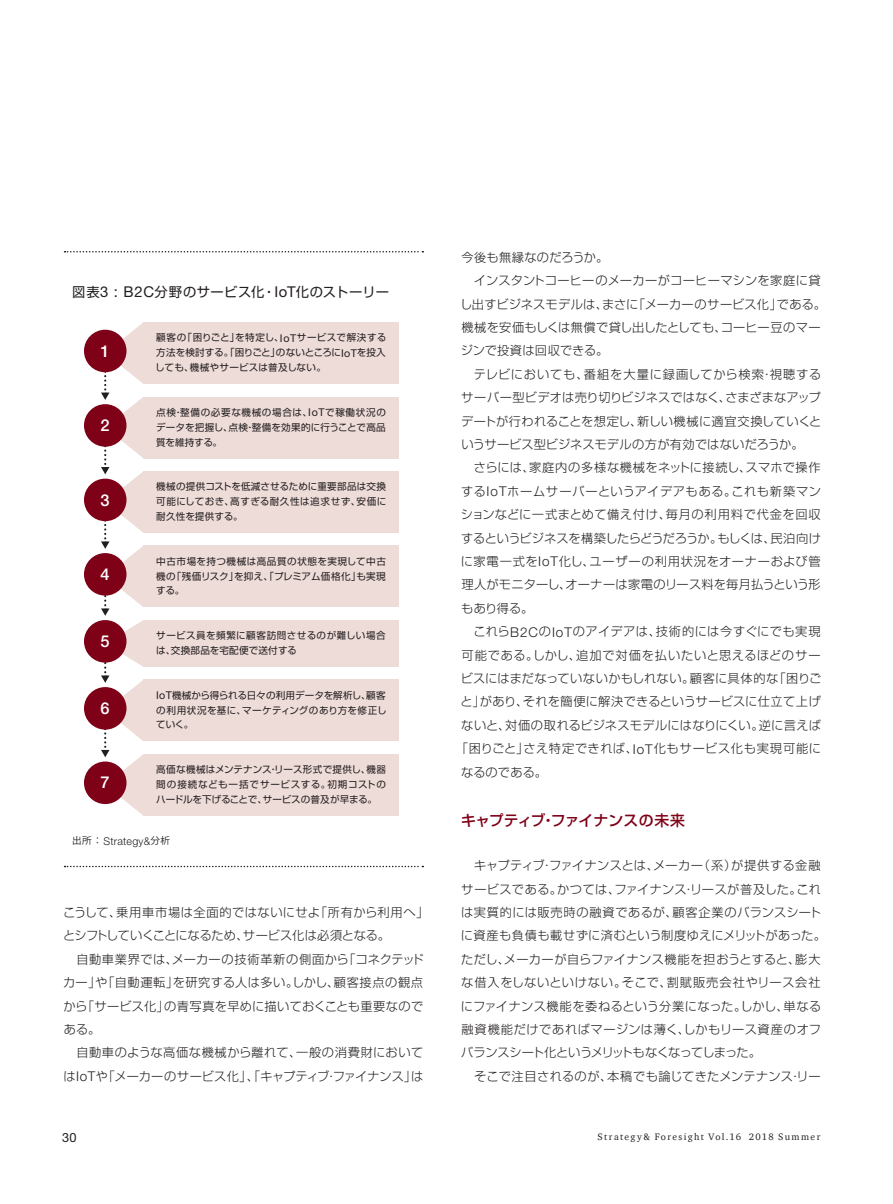
<style>
.page{position:relative;width:893px;height:1204px;background:#fff}
.page>*{position:absolute;margin:0;border:0;box-sizing:border-box;transform-origin:0 0}
.t1{font:500 16.35px "Helvetica Neue LT Std";color:#fff}
.t2{font:500 14.85px "Shin Go Pro";color:#7f0118}
.t3{font:13.35px "Shin Go Pro";letter-spacing:.035em;color:#231f20}
.t4{font:12.75px "Helvetica Neue LT Std";color:#231f20}
.t5{font:300 12.15px/23.4px "Shin Go Pro";letter-spacing:.02em;color:#231f20}
.t6{font:300 12.15px "Shin Go Pro";letter-spacing:.045em;color:#231f20}
.t7{font:300 12.15px "Shin Go Pro";letter-spacing:-.04em;color:#231f20}
.t8{font:300 12.15px "Shin Go Pro";letter-spacing:.07em;color:#231f20}
.t9{font:300 12.15px "Shin Go Pro";letter-spacing:.065em;color:#231f20}
.t10{font:300 12.15px "Shin Go Pro";letter-spacing:.06em;color:#231f20}
.t11{font:300 10.65px "Helvetica Neue LT Std";letter-spacing:.02em;color:#231f20}
.t12{font:9.6px/14.9px "Shin Go Pro";letter-spacing:.025em;color:#231f20;text-align:justify}
.t13{font:9.6px "Charter ITC Com";letter-spacing:.135em;color:#231f20}
.s1{font-family:"Helvetica Neue LT Std";font-size:14.85px}
.s2{font-family:"Helvetica Neue LT Std";font-size:10.65px}
.s3{font-family:"Koz Go Pro";font-weight:400;font-size:9.6px}
.s4{font-family:"Helvetica Neue LT Std";font-size:13.5px}
</style>
<div class="page">
<svg style="left:65px;top:251px;width:358px;height:1px"></svg>
<svg style="left:65px;top:865px;width:358px;height:2px"></svg>
<div style="left:144px;top:322px;width:255px;height:62px;background:#eedcd8"></div>
<svg style="left:101px;top:322px;width:43px;height:493px"></svg>
<div style="left:84px;top:330px;width:42px;height:42px;background:#7f0118;border-radius:50%"></div>
<div style="left:144px;top:396px;width:255px;height:62px;background:#eedcd8"></div>
<div style="left:84px;top:404px;width:42px;height:42px;background:#7f0118;border-radius:50%"></div>
<div style="left:144px;top:471px;width:255px;height:62px;background:#eedcd8"></div>
<div style="left:84px;top:478px;width:42px;height:43px;background:#7f0118;border-radius:50%"></div>
<div style="left:144px;top:545px;width:255px;height:62px;background:#eedcd8"></div>
<div style="left:84px;top:553px;width:42px;height:42px;background:#7f0118;border-radius:50%"></div>
<div style="left:144px;top:620px;width:255px;height:46px;background:#eedcd8"></div>
<div style="left:84px;top:620px;width:42px;height:42px;background:#7f0118;border-radius:50%"></div>
<div style="left:144px;top:679px;width:255px;height:62px;background:#eedcd8"></div>
<div style="left:84px;top:687px;width:42px;height:42px;background:#7f0118;border-radius:50%"></div>
<div style="left:144px;top:754px;width:255px;height:61px;background:#eedcd8"></div>
<div style="left:84px;top:761px;width:42px;height:43px;background:#7f0118;border-radius:50%"></div>
<p class="t3" style="left:72px;top:281px;width:318px">図表<span class="s1">3 : B2C</span>分野のサービス化・<span class="s1">IoT</span>化のストーリー</p>
<h1 class="t1" style="left:101px;top:341px;width:11px">1</h1>
<h1 class="t1" style="left:101px;top:415px;width:11px">2</h1>
<h1 class="t1" style="left:101px;top:490px;width:11px">3</h1>
<h1 class="t1" style="left:101px;top:564px;width:11px">4</h1>
<h1 class="t1" style="left:101px;top:631px;width:11px">5</h1>
<h1 class="t1" style="left:101px;top:698px;width:11px">6</h1>
<h1 class="t1" style="left:101px;top:772px;width:11px">7</h1>
<p class="t12" style="left:155px;top:329px;width:233px">顧客の「困りごと」を特定し、<span class="s2">IoT</span>サービスで解決する方法を検討する。「困りごと」のないところに<span class="s2">IoT</span>を投入しても、機械やサービスは普及しない。</p>
<p class="t12" style="left:156px;top:403px;width:231px">点検・整備の必要な機械の場合は、<span class="s2">IoT</span>で稼働状況のデータを把握し、点検・整備を効果的に行うことで高品質を維持する。</p>
<p class="t12" style="left:156px;top:478px;width:231px">機械の提供コストを低減させるために重要部品は交換可能にしておき、高すぎる耐久性は追求せず、安価に耐久性を提供する。</p>
<p class="t12" style="left:156px;top:552px;width:231px">中古市場を持つ機械は高品質の状態を実現して中古機の「残価リスク」を抑え、「プレミアム価格化」も実現する。</p>
<p class="t12" style="left:156px;top:627px;width:231px">サービス員を頻繁に顧客訪問させるのが難しい場合は、交換部品を宅配便で送付する</p>
<p class="t12" style="left:156px;top:686px;width:232px"><span class="s2">IoT</span>機械から得られる日々の利用データを解析し、顧客の利用状況を基に、マーケティングのあり方を修正していく。</p>
<p class="t12" style="left:156px;top:760px;width:231px">高価な機械はメンテナンス・リース形式で提供し、機器間の接続なども一括でサービスする。初期コストのハードルを下げることで、サービスの普及が早まる。</p>
<p class="t11" style="left:72px;top:834px;width:99px"><span class="s3">出所：</span> Strategy&amp;<span class="s3">分析</span></p>
<p class="t5" style="left:63px;top:899px;width:367px">こうして、乗用車市場は全面的ではないにせよ「所有から利用へ」とシフトしていくことになるため、サービス化は必須となる。</p>
<p class="t5" style="left:63px;top:945px;width:362px;text-align:justify;text-indent:13px">自動車業界では、メーカーの技術革新の側面から「コネクテッドカー」や「自動運転」を研究する人は多い。しかし、顧客接点の観点から「サービス化」の青写真を早めに描いておくことも重要なのである。</p>
<p class="t5" style="left:64px;top:1039px;width:361px;text-align:right">自動車のような高価な機械から離れて、一般の消費財においては<span class="s4">IoT</span>や「メーカーのサービス化」、「キャプティブ・ファイナンス」は</p>
<p class="t5" style="left:461px;top:244px;width:149px">今後も無縁なのだろうか。</p>
<p class="t5" style="left:474px;top:267px;width:348px">インスタントコーヒーのメーカーがコーヒーマシンを家庭に貸</p>
<p class="t5" style="left:460px;top:291px;width:368px">し出すビジネスモデルは、まさに「メーカーのサービス化」である。</p>
<p class="t5" style="left:461px;top:314px;width:361px">機械を安価もしくは無償で貸し出したとしても、コーヒー豆のマー</p>
<p class="t5" style="left:461px;top:337px;width:149px">ジンで投資は回収できる。</p>
<p class="t10" style="left:474px;top:364px;width:349px">テレビにおいても、番組を大量に録画してから検索・視聴する</p>
<p class="t5" style="left:461px;top:384px;width:361px">サーバー型ビデオは売り切りビジネスではなく、さまざまなアップ</p>
<p class="t5" style="left:461px;top:408px;width:362px">デートが行われることを想定し、新しい機械に適宜交換していくと</p>
<p class="t5" style="left:461px;top:431px;width:344px">いうサービス型ビジネスモデルの方が有効ではないだろうか。</p>
<p class="t5" style="left:474px;top:454px;width:348px">さらには、家庭内の多様な機械をネットに接続し、スマホで操作</p>
<p class="t6" style="left:461px;top:481px;width:361px">する<span class="s4">IoT</span>ホームサーバーというアイデアもある。これも新築マン</p>
<p class="t6" style="left:461px;top:504px;width:361px">ションなどに一式まとめて備え付け、毎月の利用料で代金を回収</p>
<p class="t7" style="left:461px;top:528px;width:361px">するというビジネスを構築したらどうだろうか。もしくは、民泊向け</p>
<p class="t8" style="left:461px;top:551px;width:361px">に家電一式を<span class="s4">IoT</span>化し、ユーザーの利用状況をオーナーおよび管</p>
<p class="t5" style="left:461px;top:571px;width:361px">理人がモニターし、オーナーは家電のリース料を毎月払うという形</p>
<p class="t5" style="left:461px;top:595px;width:74px">もあり得る。</p>
<p class="t5" style="left:473px;top:618px;width:349px">これら<span class="s4">B2C</span>の<span class="s4">IoT</span>のアイデアは、技術的には今すぐにでも実現</p>
<p class="t9" style="left:461px;top:645px;width:361px">可能である。しかし、追加で対価を払いたいと思えるほどのサー</p>
<p class="t5" style="left:461px;top:665px;width:362px">ビスにはまだなっていないかもしれない。顧客に具体的な「困りご</p>
<p class="t5" style="left:461px;top:688px;width:362px">と」があり、それを簡便に解決できるというサービスに仕立て上げ</p>
<p class="t5" style="left:461px;top:712px;width:361px">ないと、対価の取れるビジネスモデルにはなりにくい。逆に言えば</p>
<p class="t6" style="left:456px;top:738px;width:367px">「困りごと」さえ特定できれば、<span class="s4">IoT</span>化もサービス化も実現可能に</p>
<p class="t5" style="left:461px;top:758px;width:87px">なるのである。</p>
<p class="t2" style="left:461px;top:807px;width:225px">キャプティブ・ファイナンスの未来</p>
<p class="t5" style="left:461px;top:852px;width:367px;text-indent:13px">キャプティブ・ファイナンスとは、メーカー（系）が提供する金融サービスである。かつては、ファイナンス・リースが普及した。これは実質的には販売時の融資であるが、顧客企業のバランスシートに資産も負債も載せずに済むという制度ゆえにメリットがあった。ただし、メーカーが自らファイナンス機能を担おうとすると、膨大な借入をしないといけない。そこで、割賦販売会社やリース会社にファイナンス機能を委ねるという分業になった。しかし、単なる融資機能だけであればマージンは薄く、しかもリース資産のオフバランスシート化というメリットもなくなってしまった。</p>
<p class="t5" style="left:474px;top:1062px;width:348px">そこで注目されるのが、本稿でも論じてきたメンテナンス・リー</p>
<p class="t4" style="left:62px;top:1129px;width:16px">30</p>
<p class="t13" style="left:598px;top:1130px;width:224px">Strategy&amp; Foresight Vol.16 2018 Summer</p>
</div>
